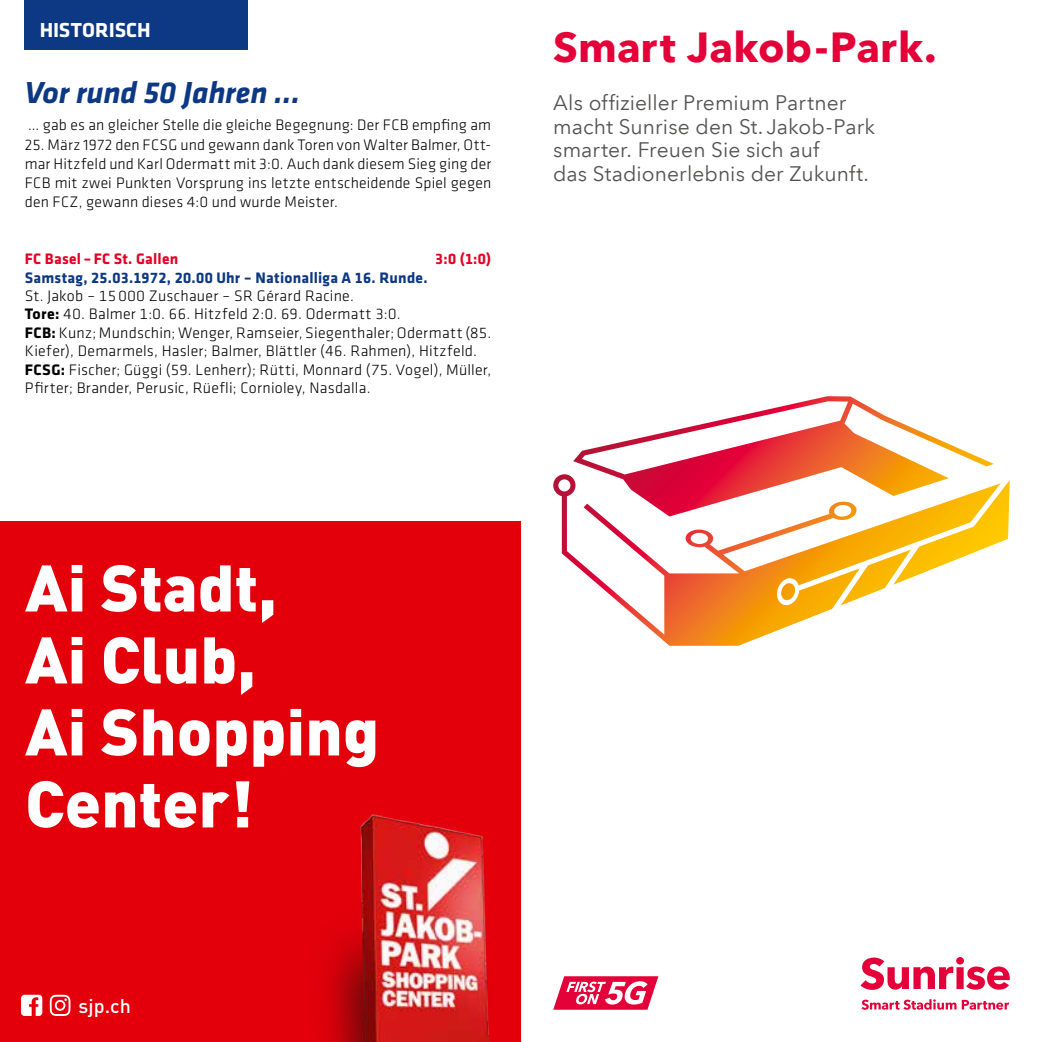
<style>
.page{position:relative;width:1042px;height:1042px;background:#fff}
.page>*{position:absolute;margin:0;border:0;box-sizing:border-box;transform-origin:0 0}
.t1{font:900 64.75px/71.9px "DIN Pro";color:#fff}
.t2{font:700 42px "Avenir Next LT Pro";color:#e40038}
.t3{font:italic 700 31.5px "Klavika";letter-spacing:-.005em;color:#0d3884}
.t4{font:21px/23.6px "Avenir Next LT Pro";letter-spacing:.005em;color:#555351}
.t5{font:700 21px "Klavika";color:#fff}
.t6{font:500 19.6px "DIN Pro";color:#fff}
.t7{font:300 15.75px/18.4px "Klavika";letter-spacing:.015em;color:#000;text-align:justify}
.t8{font:700 15.75px "Klavika";letter-spacing:.015em;color:#0d3884}
.t9{font:700 15.75px "Klavika";letter-spacing:.015em;color:#e40024}
.s1{font-weight:700}
</style>
<div class="page">
<div style="left:0;top:521px;width:521px;height:521px;background:#e3000b"></div>
<img style="left:327px;top:814px;width:162px;height:228px">
<svg style="left:21px;top:995px;width:21px;height:21px"></svg>
<svg style="left:50px;top:995px;width:20px;height:21px"></svg>
<div style="left:25px;top:0;width:223px;height:50px;background:#0d3884"></div>
<svg style="left:1001px;top:481px;width:8px;height:61px"></svg>
<svg style="left:573px;top:396px;width:421px;height:78px"></svg>
<svg style="left:553px;top:474px;width:448px;height:172px"></svg>
<svg style="left:860px;top:957px;width:149px;height:33px"></svg>
<svg style="left:861px;top:999px;width:95px;height:10px"></svg>
<svg style="left:962px;top:1000px;width:47px;height:9px"></svg>
<svg style="left:553px;top:976px;width:105px;height:33px"></svg>
<h3 class="t5" style="left:40px;top:15px;width:112px">HISTORISCH</h3>
<h3 class="t3" style="left:25px;top:70px;width:277px">Vor rund 50 Jahren …</h3>
<p class="t7" style="left:28px;top:116px;width:464px">… gab es an gleicher Stelle die gleiche Begegnung: Der FCB empfing am</p>
<p class="t7" style="left:25px;top:135px;width:468px;line-height:19.2px">25. März 1972 den FCSG und gewann dank Toren von Walter Balmer, Ott&shy;mar Hitzfeld und Karl Odermatt mit 3:0. Auch dank diesem Sieg ging der FCB mit zwei Punkten Vorsprung ins letzte entscheidende Spiel gegen den FCZ, gewann dieses 4:0 und wurde Meister.</p>
<p class="t9" style="left:25px;top:248px;width:155px">FC Basel – FC St. Gallen</p>
<p class="t9" style="left:435px;top:248px;width:57px">3:0 (1:0)</p>
<p class="t8" style="left:25px;top:266px;width:404px">Samstag, 25.03.1972, 20.00 Uhr – Nationalliga A 16. Runde.</p>
<p class="t7" style="left:25px;top:286px;width:468px;text-align:left">St. Jakob – 15 000 Zuschauer – SR Gérard Racine.<br><span class="s1">Tore:</span> 40. Balmer 1:0. 66. Hitzfeld 2:0. 69. Odermatt 3:0.<br><span class="s1">FCB:</span> Kunz; Mundschin; Wenger, Ramseier, Siegenthaler; Odermatt (85.<br>Kiefer), Demarmels, Hasler; Balmer, Blättler (46. Rahmen), Hitzfeld.<br><span class="s1">FCSG:</span> Fischer; Güggi (59. Lenherr); Rütti, Monnard (75. Vogel), Müller, Pfirter; Brander, Perusic, Rüefli; Cornioley, Nasdalla.</p>
<h2 class="t2" style="left:553px;top:22px;width:385px">Smart Jakob-Park.</h2>
<h3 class="t4" style="left:553px;top:91px;width:324px">Als offizieller Premium Partner macht Sunrise den St. Jakob-Park smarter. Freuen Sie sich auf<br>das Stadionerlebnis der Zukunft.</h3>
<h1 class="t1" style="left:25px;top:549px;width:356px">Ai Stadt,<br>Ai Club,<br>Ai Shopping<br>Center!</h1>
<p class="t6" style="left:79px;top:993px;width:54px">sjp.ch</p>
</div>
